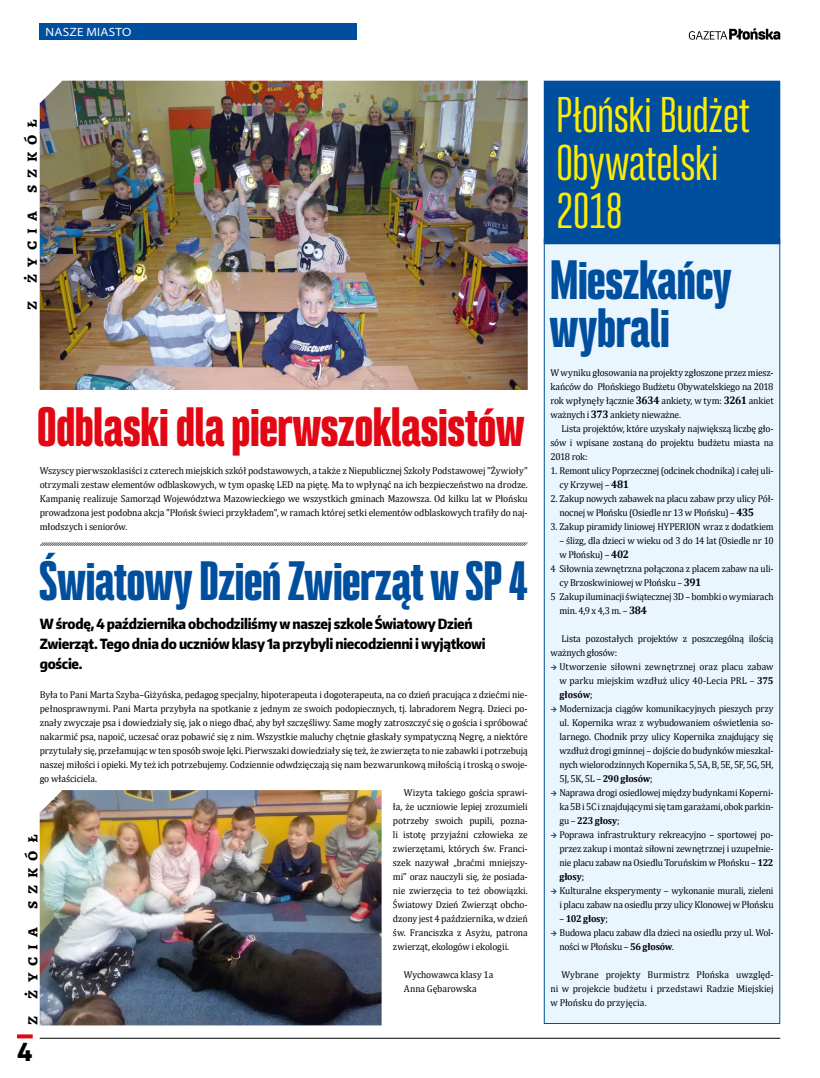
<style>
.page{position:relative;width:820px;height:1078px;background:#fff}
.page>*{position:absolute;margin:0;border:0;box-sizing:border-box;transform-origin:0 0}
.t1{font:800 48px/48px "Bw Stretch";letter-spacing:-.01em;color:#004f9f}
.t2{font:800 48px "Bw Stretch";letter-spacing:-.01em;color:#e30613}
.t3{font:44px/48px "Bw Stretch";letter-spacing:-.01em;color:#ffed00}
.t4{font:900 26px "Brutal Type";color:#000}
.t5{font:700 18px "Alegreya SC";letter-spacing:.39em;color:#000}
.t6{font:800 14px/20px "Encode Sans Condensed";letter-spacing:-.02em;color:#000}
.t7{font:semi-expanded 12px "Myriad Pro";letter-spacing:.02em;color:#fff}
.t8{font:10px/14px "Cambria";letter-spacing:-.015em;color:#000;text-align:justify;scale:.95 1}
.t9{font:700 10px "Cambria";letter-spacing:-.025em;color:#000;scale:.95 1}
.s1{font-weight:700;font-size:11px}
.s2{font-weight:700}
.s3{font-weight:400}
</style>
<div class="page">
<hr style="left:40px;top:1037px;width:740px;height:1px;background:#000">
<svg style="left:17px;top:1034px;width:16px;height:4px"></svg>
<svg style="left:688px;top:28px;width:92px;height:12px"></svg>
<div style="left:40px;top:23px;width:317px;height:17px;background:#004f9f"></div>
<div style="left:544px;top:239px;width:235px;height:784px;background:#eaf6fe"></div>
<div style="left:544px;top:81px;width:235px;height:163px;background:#004f9f"></div>
<div style="left:543px;top:81px;width:237px;height:163px;border:1px solid #004f9f"></div>
<img style="left:40px;top:81px;width:487px;height:309px">
<img style="left:40px;top:790px;width:341px;height:235px">
<svg style="left:39px;top:542px;width:489px;height:4px;background:#a8a7a7"></svg>
<p class="t7" style="left:45px;top:25px;width:87px">NASZE MIASTO</p>
<p class="t5" style="left:19px;top:309px;width:192px;rotate:-90deg">z życia szkół</p>
<p class="t2" style="left:37px;top:393px;width:489px">Odblaski dla pierwszoklasistów</p>
<p class="t8" style="left:40px;top:463px;width:515px">Wszyscy pierwszoklasiści z czterech miejskich szkół podstawowych, a także z Niepublicznej Szkoły Podstawowej "Żywioły" otrzymali zestaw elementów odblaskowych, w tym opaskę LED na piętę. Ma to wpłynąć na ich bezpieczeństwo na drodze.<br>Kampanię realizuje Samorząd Województwa Mazowieckiego we wszystkich gminach Mazowsza. Od kilku lat w Płońsku prowadzona jest podobna akcja "Płońsk świeci przykładem", w ramach której setki elementów odblaskowych trafiły do naj&shy;młodszych i seniorów.</p>
<p class="t1" style="left:39px;top:556px;width:490px">Światowy Dzień Zwierząt w SP 4</p>
<p class="t6" style="left:40px;top:612px;width:447px">W środę, 4 października obchodziliśmy w naszej szkole Światowy Dzień<br>Zwierząt. Tego dnia do uczniów klasy 1a przybyli niecodzienni i wyjątkowi goście.</p>
<p class="t8" style="left:40px;top:687px;width:515px">Była to Pani Marta Szyba–Giżyńska, pedagog specjalny, hipoterapeuta i dogoterapeuta, na co dzień pracująca z dziećmi nie&shy;pełnosprawnymi. Pani Marta przybyła na spotkanie z jednym ze swoich podopiecznych, tj. labradorem Negrą. Dzieci po&shy;znały zwyczaje psa i dowiedziały się, jak o niego dbać, aby był szczęśliwy. Same mogły zatroszczyć się o gościa i spróbować nakarmić psa, napoić, uczesać oraz pobawić się z nim. Wszystkie maluchy chętnie głaskały sympatyczną Negrę, a niektóre przytulały się, przełamując w ten sposób swoje lęki. Pierwszaki dowiedziały się też, że zwierzęta to nie zabawki i potrzebują naszej miłości i opieki. My też ich potrzebujemy. Codziennie odwdzięczają się nam bezwarunkową miłością i troską o swoje&shy;go właściciela.</p>
<p class="t8" style="left:393px;top:785px;width:143px;text-indent:11px">Wizyta takiego gościa sprawi&shy;ła, że uczniowie lepiej zrozumieli potrzeby swoich pupili, pozna&shy;li istotę przyjaźni człowieka ze zwierzętami, których św. Franci&shy;szek nazywał „braćmi mniejszy&shy;mi” oraz nauczyli się, że posiada&shy;nie zwierzęcia to też obowiązki.<br>Światowy Dzień Zwierząt obcho&shy;dzony jest 4 października, w dzień św. Franciszka z Asyżu, patrona zwierząt, ekologów i ekologii.</p>
<p class="t8" style="left:404px;top:967px;width:95px">Wychowawca klasy 1a</p>
<p class="t8" style="left:404px;top:981px;width:78px">Anna Gębarowska</p>
<p class="t5" style="left:20px;top:1025px;width:192px;rotate:-90deg">z życia szkół</p>
<p class="t4" style="left:17px;top:1035px;width:17px">4</p>
<p class="t3" style="left:556px;top:91px;width:195px">Płoński Budżet</p>
<p class="t3" style="left:556px;top:139px;width:164px">Obywatelski<br>2018</p>
<p class="t1" style="left:549px;top:256px;width:183px">Mieszkańcy wybrali</p>
<p class="t8" style="left:550px;top:365px;width:236px">W wyniku głosowania na projekty zgłoszone przez miesz&shy;kańców do Płońskiego Budżetu Obywatelskiego na 2018 rok wpłynęły łącznie <span class="s1">3634</span> ankiety, w tym: <span class="s1">3261</span> ankiet ważnych i <span class="s1">373</span> ankiety nieważne.</p>
<p class="t8" style="left:550px;top:421px;width:236px;text-indent:11px">Lista projektów, które uzyskały największą liczbę gło&shy;sów i wpisane zostaną do projektu budżetu miasta na 2018 rok:</p>
<p class="t8" style="left:559px;top:463px;width:227px;text-indent:-9px">1. Remont ulicy Poprzecznej (odcinek chodnika) i całej uli&shy;cy Krzywej – <span class="s1">481</span></p>
<p class="t8" style="left:559px;top:491px;width:227px;text-indent:-9px">2. Zakup nowych zabawek na placu zabaw przy ulicy Pół&shy;nocnej w Płońsku (Osiedle nr 13 w Płońsku) – <span class="s1">435</span></p>
<p class="t8" style="left:550px;top:519px;width:236px">3. Zakup piramidy liniowej HYPERION wraz z dodatkiem</p>
<p class="t8" style="left:559px;top:533px;width:227px">– ślizg, dla dzieci w wieku od 3 do 14 lat (Osiedle nr 10 w Płońsku) – <span class="s1">402</span></p>
<p class="t8" style="left:559px;top:561px;width:227px;text-indent:-9px">4 Siłownia zewnętrzna połączona z placem zabaw na uli&shy;cy Brzoskwiniowej w Płońsku – <span class="s1">391</span></p>
<p class="t8" style="left:559px;top:589px;width:227px;text-indent:-9px">5 Zakup iluminacji świątecznej 3D – bombki o wymiarach min. 4,9 x 4,3 m. – <span class="s1">384</span></p>
<p class="t8" style="left:550px;top:631px;width:236px;text-indent:11px">Lista pozostałych projektów z poszczególną ilością ważnych głosów:</p>
<p class="t8" style="left:559px;top:659px;width:227px">Utworzenie siłowni zewnętrznej oraz placu zabaw w parku miejskim wzdłuż ulicy 40-Lecia PRL – <span class="s2">375 głosów</span>;</p>
<p class="t8" style="left:559px;top:701px;width:227px">Modernizacja ciągów komunikacyjnych pieszych przy ul. Kopernika wraz z wybudowaniem oświetlenia so&shy;larnego. Chodnik przy ulicy Kopernika znajdujący się wzdłuż drogi gminnej – dojście do budynków mieszkal&shy;nych wielorodzinnych Kopernika 5, 5A, B, 5E, 5F, 5G, 5H, 5J, 5K, 5L – <span class="s2">290 głosów</span>;</p>
<p class="t8" style="left:559px;top:785px;width:227px">Naprawa drogi osiedlowej między budynkami Koperni&shy;ka 5B i 5C i znajdującymi się tam garażami, obok parkin&shy;gu – <span class="s2">223 głosy</span>;</p>
<p class="t8" style="left:559px;top:827px;width:227px">Poprawa infrastruktury rekreacyjno – sportowej po&shy;przez zakup i montaż siłowni zewnętrznej i uzupełnie&shy;nie placu zabaw na Osiedlu Toruńskim w Płońsku – <span class="s2">122 głosy</span>;</p>
<p class="t8" style="left:559px;top:883px;width:227px">Kulturalne eksperymenty – wykonanie murali, zieleni i placu zabaw na osiedlu przy ulicy Klonowej w Płońsku</p>
<p class="t9" style="left:559px;top:911px;width:53px"><span class="s3">–</span> 102 głosy<span class="s3">;</span></p>
<p class="t8" style="left:559px;top:925px;width:227px">Budowa placu zabaw dla dzieci na osiedlu przy ul. Wol&shy;ności w Płońsku – <span class="s2">56 głosów</span>.</p>
<p class="t8" style="left:550px;top:967px;width:236px;text-indent:11px">Wybrane projekty Burmistrz Płońska uwzględ&shy;ni w projekcie budżetu i przedstawi Radzie Miejskiej w Płońsku do przyjęcia.</p>
</div>
